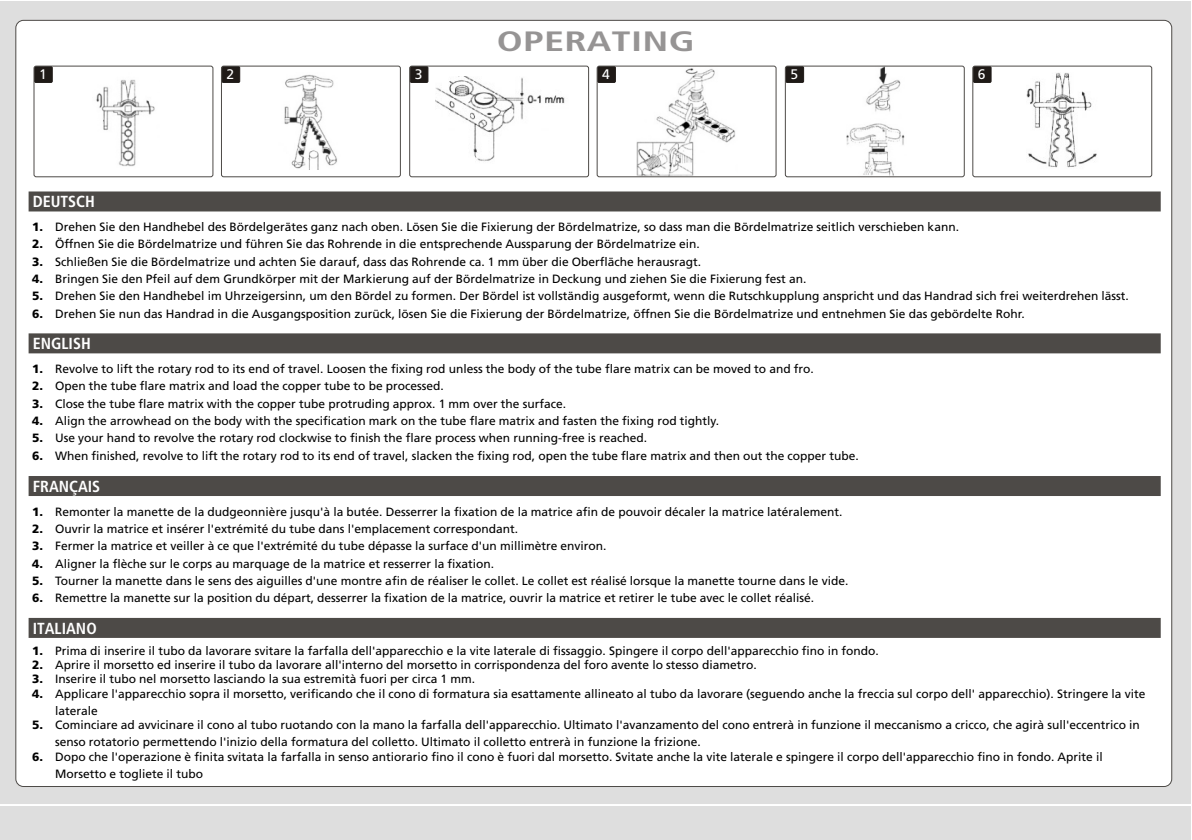
<style>
.page{position:relative;width:1192px;height:840px;background:#fff}
.page>*{position:absolute;margin:0;border:0;box-sizing:border-box;transform-origin:0 0}
.t1{font:700 28px "Frutiger";letter-spacing:.005em;color:#969494;scale:1.43 1}
.t2{font:700 16px "Frutiger";color:#fff}
.t3{font:13.8px "Frutiger 55 Roman";color:#fff}
.t4{font:12px/17px "Frutiger 55 Roman";color:#000}
.s1{font-weight:700}
</style>
<div class="page">
<div style="left:0;top:1px;width:1191px;height:839px;background:#dedede"></div>
<div style="left:15px;top:20px;width:1157px;height:767px;background:#fff;border:1px solid #4d4a47;border-radius:8px"></div>
<hr style="left:0;top:804px;width:1191px;height:2px;background:#fff">
<div style="left:29px;top:191px;width:1132px;height:20px;background:#4d4a47"></div>
<div style="left:34px;top:66px;width:18px;height:17px;background:#1f1a17;border:1px solid #1f1a17"></div>
<div style="left:34px;top:66px;width:179px;height:111px;border:1px solid #4d4a47;border-radius:2px"></div>
<div style="left:222px;top:66px;width:18px;height:17px;background:#1f1a17;border:1px solid #1f1a17"></div>
<div style="left:221px;top:66px;width:180px;height:111px;border:1px solid #4d4a47;border-radius:2px"></div>
<div style="left:410px;top:66px;width:18px;height:17px;background:#1f1a17;border:1px solid #1f1a17"></div>
<div style="left:409px;top:66px;width:180px;height:111px;border:1px solid #4d4a47;border-radius:2px"></div>
<div style="left:598px;top:66px;width:18px;height:17px;background:#1f1a17;border:1px solid #1f1a17"></div>
<div style="left:786px;top:66px;width:18px;height:17px;background:#1f1a17;border:1px solid #1f1a17"></div>
<div style="left:973px;top:66px;width:18px;height:17px;background:#1f1a17;border:1px solid #1f1a17"></div>
<div style="left:972px;top:66px;width:180px;height:111px;border:1px solid #4d4a47;border-radius:2px"></div>
<img style="left:96px;top:79px;width:59px;height:88px">
<img style="left:284px;top:75px;width:53px;height:95px">
<img style="left:436px;top:77px;width:129px;height:84px">
<img style="left:636px;top:65px;width:101px;height:110px">
<img style="left:846px;top:68px;width:59px;height:107px">
<img style="left:1026px;top:73px;width:71px;height:95px">
<div style="left:597px;top:66px;width:180px;height:111px;border:1px solid #4d4a47;border-radius:2px"></div>
<div style="left:785px;top:66px;width:180px;height:111px;border:1px solid #4d4a47;border-radius:2px"></div>
<div style="left:29px;top:333px;width:1132px;height:20px;background:#4d4a47"></div>
<div style="left:29px;top:476px;width:1132px;height:20px;background:#4d4a47"></div>
<div style="left:29px;top:618px;width:1132px;height:20px;background:#4d4a47"></div>
<h1 class="t1" style="left:497px;top:24px;width:140px">OPERATING</h1>
<p class="t3" style="left:39px;top:69px;width:9px">1</p>
<p class="t3" style="left:227px;top:69px;width:9px">2</p>
<p class="t3" style="left:415px;top:69px;width:9px">3</p>
<p class="t3" style="left:602px;top:69px;width:9px">4</p>
<p class="t3" style="left:791px;top:69px;width:9px">5</p>
<p class="t3" style="left:978px;top:69px;width:9px">6</p>
<h2 class="t2" style="left:33px;top:192px;width:64px">DEUTSCH</h2>
<p class="t4" style="left:32px;top:220px;width:928px"><span class="s1">1.</span> Drehen Sie den Handhebel des Bördelgerätes ganz nach oben. Lösen Sie die Fixierung der Bördelmatrize, so dass man die Bördelmatrize seitlich verschieben kann.</p>
<p class="t4" style="left:32px;top:237px;width:669px"><span class="s1">2.</span> Öffnen Sie die Bördelmatrize und führen Sie das Rohrende in die entsprechende Aussparung der Bördelmatrize ein.</p>
<p class="t4" style="left:32px;top:254px;width:670px"><span class="s1">3.</span> Schließen Sie die Bördelmatrize und achten Sie darauf, dass das Rohrende ca. 1 mm über die Oberfläche herausragt.</p>
<p class="t4" style="left:32px;top:272px;width:776px"><span class="s1">4.</span> Bringen Sie den Pfeil auf dem Grundkörper mit der Markierung auf der Bördelmatrize in Deckung und ziehen Sie die Fixierung fest an.</p>
<p class="t4" style="left:32px;top:289px;width:1098px"><span class="s1">5.</span> Drehen Sie den Handhebel im Uhrzeigersinn, um den Bördel zu formen. Der Bördel ist vollständig ausgeformt, wenn die Rutschkupplung anspricht und das Handrad sich frei weiterdrehen lässt.</p>
<p class="t4" style="left:32px;top:306px;width:994px"><span class="s1">6.</span> Drehen Sie nun das Handrad in die Ausgangsposition zurück, lösen Sie die Fixierung der Bördelmatrize, öffnen Sie die Bördelmatrize und entnehmen Sie das gebördelte Rohr.</p>
<h2 class="t2" style="left:33px;top:334px;width:60px">ENGLISH</h2>
<p class="t4" style="left:32px;top:361px;width:783px"><span class="s1">1.</span> Revolve to lift the rotary rod to its end of travel. Loosen the fixing rod unless the body of the tube flare matrix can be moved to and fro.</p>
<p class="t4" style="left:32px;top:379px;width:413px"><span class="s1">2.</span> Open the tube flare matrix and load the copper tube to be processed.</p>
<p class="t4" style="left:32px;top:396px;width:535px"><span class="s1">3.</span> Close the tube flare matrix with the copper tube protruding approx. 1 mm over the surface.</p>
<p class="t4" style="left:32px;top:413px;width:688px"><span class="s1">4.</span> Align the arrowhead on the body with the specification mark on the tube flare matrix and fasten the fixing rod tightly.</p>
<p class="t4" style="left:32px;top:431px;width:616px"><span class="s1">5.</span> Use your hand to revolve the rotary rod clockwise to finish the flare process when running-free is reached.</p>
<p class="t4" style="left:32px;top:448px;width:828px"><span class="s1">6.</span> When finished, revolve to lift the rotary rod to its end of travel, slacken the fixing rod, open the tube flare matrix and then out the copper tube.</p>
<h2 class="t2" style="left:33px;top:477px;width:69px">FRANÇAIS</h2>
<p class="t4" style="left:32px;top:504px;width:812px"><span class="s1">1.</span> Remonter la manette de la dudgeonnière jusqu'à la butée. Desserrer la fixation de la matrice afin de pouvoir décaler la matrice latéralement.</p>
<p class="t4" style="left:32px;top:521px;width:488px"><span class="s1">2.</span> Ouvrir la matrice et insérer l'extrémité du tube dans l'emplacement correspondant.</p>
<p class="t4" style="left:32px;top:539px;width:576px"><span class="s1">3.</span> Fermer la matrice et veiller à ce que l'extrémité du tube dépasse la surface d'un millimètre environ.</p>
<p class="t4" style="left:32px;top:556px;width:464px"><span class="s1">4.</span> Aligner la flèche sur le corps au marquage de la matrice et resserrer la fixation.</p>
<p class="t4" style="left:32px;top:573px;width:818px"><span class="s1">5.</span> Tourner la manette dans le sens des aiguilles d'une montre afin de réaliser le collet. Le collet est réalisé lorsque la manette tourne dans le vide.</p>
<p class="t4" style="left:32px;top:591px;width:783px"><span class="s1">6.</span> Remettre la manette sur la position du départ, desserrer la fixation de la matrice, ouvrir la matrice et retirer le tube avec le collet réalisé.</p>
<h2 class="t2" style="left:33px;top:619px;width:65px">ITALIANO</h2>
<p class="t4" style="left:32px;top:643px;width:848px"><span class="s1">1.</span> Prima di inserire il tubo da lavorare svitare la farfalla dell'apparecchio e la vite laterale di fissaggio. Spingere il corpo dell'apparecchio fino in fondo.</p>
<p class="t4" style="left:32px;top:657px;width:726px"><span class="s1">2.</span> Aprire il morsetto ed inserire il tubo da lavorare all'interno del morsetto in corrispondenza del foro avente lo stesso diametro.</p>
<p class="t4" style="left:32px;top:672px;width:444px"><span class="s1">3.</span> Inserire il tubo nel morsetto lasciando la sua estremità fuori per circa 1 mm.</p>
<p class="t4" style="left:55px;top:686px;width:1092px;text-indent:-23px"><span class="s1">4.</span> Applicare l'apparecchio sopra il morsetto, verificando che il cono di formatura sia esattamente allineato al tubo da lavorare (seguendo anche la freccia sul corpo dell' apparecchio). Stringere la vite laterale</p>
<p class="t4" style="left:55px;top:718px;width:1086px;text-indent:-23px"><span class="s1">5.</span> Cominciare ad avvicinare il cono al tubo ruotando con la mano la farfalla dell'apparecchio. Ultimato l'avanzamento del cono entrerà in funzione il meccanismo a cricco, che agirà sull'eccentrico in senso rotatorio permettendo l'inizio della formatura del colletto. Ultimato il colletto entrerà in funzione la frizione.</p>
<p class="t4" style="left:55px;top:749px;width:1049px;text-indent:-23px"><span class="s1">6.</span> Dopo che l'operazione è finita svitata la farfalla in senso antiorario fino il cono è fuori dal morsetto. Svitate anche la vite laterale e spingere il corpo dell'apparecchio fino in fondo. Aprite il<br>Morsetto e togliete il tubo</p>
</div>
